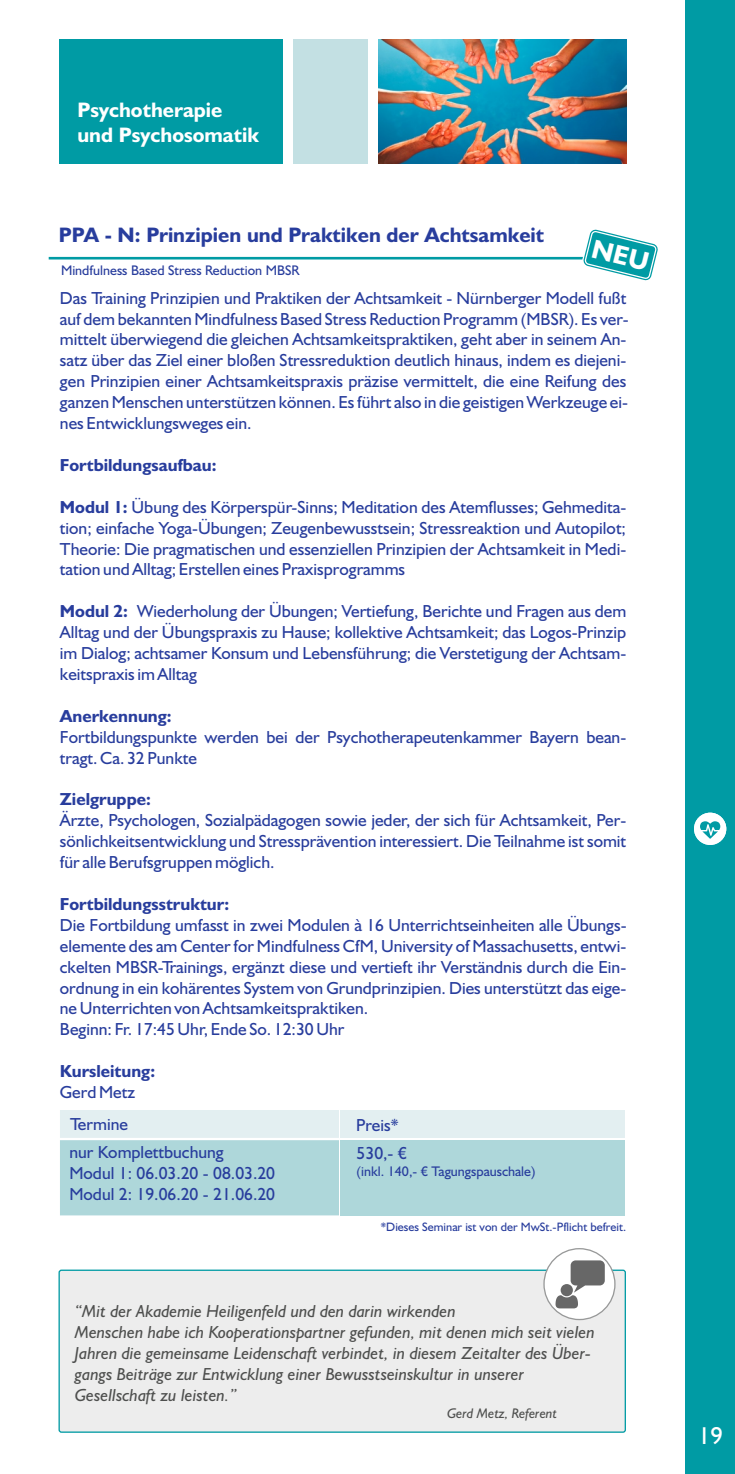
<style>
.page{position:relative;width:735px;height:1474px;background:#fff}
.page>*{position:absolute;margin:0;border:0;box-sizing:border-box;transform-origin:0 0}
.t1{font:24.5px "Humanist 521 BT";color:#fff}
.t2{font:700 21px "Humanist 521 BT";color:#283d9d}
.t3{font:700 21px/25.2px "Humanist 521 BT";color:#fff}
.t4{font:17.5px/20.8px "Humanist 521 BT";color:#283d9d}
.t5{font:italic 17.5px/20.8px "Humanist 521 BT";color:#4e4f4e}
.t6{font:700 17.5px "Humanist 521 BT";color:#283d9d}
.t7{font:14px "Humanist 521 BT";color:#283d9d}
.t8{font:italic 14px "Humanist 521 BT";color:#4e4f4e}
.t9{font:12.25px "Humanist 521 BT";color:#283d9d}
.s1{font-weight:700}
</style>
<div class="page">
<svg style="left:49px;top:256px;width:532px;height:4px;background:#59bdc3"></svg>
<img style="left:378px;top:40px;width:248px;height:124px">
<svg style="left:60px;top:1110px;width:279px;height:105px;background:#bddee0"></svg>
<div style="left:340px;top:1109px;width:285px;height:28px;background:#e3eff1"></div>
<div style="left:340px;top:1140px;width:285px;height:75px;background:#aed7da"></div>
<div style="left:58px;top:1269px;width:567px;height:163px;background:#ededed;border:1px solid #009ba4;border-radius:2px"></div>
<svg style="left:543px;top:1247px;width:72px;height:73px;fill:#fff"></svg>
<svg style="left:555px;top:1260px;width:49px;height:48px;background:#b0b0b0"></svg>
<div style="left:685px;top:0;width:49px;height:1473px;background:#009ba4"></div>
<div style="left:60px;top:40px;width:223px;height:124px;background:#009ba4"></div>
<div style="left:293px;top:40px;width:74px;height:124px;background:#c3e0e3"></div>
<div style="left:693px;top:812px;width:32px;height:33px;background:#fff;border-radius:50%"></div>
<svg style="left:700px;top:821px;width:19px;height:17px"></svg>
<svg style="left:581px;top:229px;width:77px;height:52px"></svg>
<p class="t3" style="left:77px;top:98px;width:183px">Psychotherapie und Psychosomatik</p>
<p class="t2" style="left:59px;top:226px;width:486px">PPA - N: Prinzipien und Praktiken der Achtsamkeit</p>
<p class="t7" style="left:61px;top:264px;width:240px">Mindfulness Based Stress Reduction MBSR</p>
<p class="t4" style="left:60px;top:289px;width:570px">Das Training Prinzipien und Praktiken der Achtsamkeit - Nürnberger Modell fußt auf dem bekannten Mindfulness Based Stress Reduction Programm (MBSR). Es ver&shy;mittelt überwiegend die gleichen Achtsamkeitspraktiken, geht aber in seinem An&shy;satz über das Ziel einer bloßen Stressreduktion deutlich hinaus, indem es diejeni&shy;gen Prinzipien einer Achtsamkeitspraxis präzise vermittelt, die eine Reifung des ganzen Menschen unterstützen können. Es führt also in die geistigen Werkzeuge ei&shy;nes Entwicklungsweges ein.</p>
<p class="t6" style="left:60px;top:457px;width:158px">Fortbildungsaufbau:</p>
<p class="t4" style="left:60px;top:498px;width:567px;text-align:justify"><span class="s1">Modul 1:</span> Übung des Körperspür-Sinns; Meditation des Atemflusses; Gehmedita&shy;tion; einfache Yoga-Übungen; Zeugenbewusstsein; Stressreaktion und Autopilot; Theorie: Die pragmatischen und essenziellen Prinzipien der Achtsamkeit in Medi&shy;tation und Alltag; Erstellen eines Praxisprogramms</p>
<p class="t4" style="left:60px;top:602px;width:567px;text-align:justify"><span class="s1">Modul 2:</span> Wiederholung der Übungen; Vertiefung, Berichte und Fragen aus dem Alltag und der Übungspraxis zu Hause; kollektive Achtsamkeit; das Logos-Prinzip im Dialog; achtsamer Konsum und Lebensführung; die Verstetigung der Achtsam&shy;keitspraxis im Alltag</p>
<p class="t6" style="left:60px;top:708px;width:113px">Anerkennung:</p>
<p class="t4" style="left:60px;top:727px;width:567px">Fortbildungspunkte werden bei der Psychotherapeutenkammer Bayern bean&shy;tragt. Ca. 32 Punkte</p>
<p class="t6" style="left:60px;top:792px;width:92px">Zielgruppe:</p>
<p class="t4" style="left:60px;top:811px;width:567px;text-align:justify">Ärzte, Psychologen, Sozialpädagogen sowie jeder, der sich für Achtsamkeit, Per&shy;sönlichkeitsentwicklung und Stressprävention interessiert. Die Teilnahme ist somit für alle Berufsgruppen möglich.</p>
<p class="t6" style="left:60px;top:896px;width:170px">Fortbildungsstruktur:</p>
<p class="t4" style="left:60px;top:915px;width:568px">Die Fortbildung umfasst in zwei Modulen à 16 Unterrichtseinheiten alle Übungs&shy;elemente des am Center for Mindfulness CfM, University of Massachusetts, entwi&shy;ckelten MBSR-Trainings, ergänzt diese und vertieft ihr Verständnis durch die Ein&shy;ordnung in ein kohärentes System von Grundprinzipien. Dies unterstützt das eige&shy;ne Unterrichten von Achtsamkeitspraktiken.<br>Beginn: Fr. 17:45 Uhr, Ende So. 12:30 Uhr</p>
<p class="t6" style="left:60px;top:1063px;width:97px">Kursleitung:</p>
<p class="t4" style="left:60px;top:1083px;width:77px">Gerd Metz</p>
<p class="t4" style="left:70px;top:1115px;width:59px">Termine</p>
<p class="t4" style="left:356px;top:1115px;width:44px">Preis*</p>
<p class="t4" style="left:69px;top:1143px;width:207px">nur Komplettbuchung<br>Modul 1: 06.03.20 - 08.03.20<br>Modul 2: 19.06.20 - 21.06.20</p>
<p class="t4" style="left:356px;top:1143px;width:38px">530,-</p>
<p class="t7" style="left:356px;top:1165px;width:180px">(inkl. 140,- Tagungspauschale)</p>
<p class="t9" style="left:380px;top:1221px;width:246px">*Dieses Seminar ist von der MwSt.-Pflicht befreit.</p>
<p class="t5" style="left:75px;top:1302px;width:521px">“Mit der Akademie Heiligenfeld und den darin wirkenden<br>Menschen habe ich Kooperationspartner gefunden, mit denen mich seit vielen Jahren die gemeinsame Leidenschaft verbindet, in diesem Zeitalter des Über&shy;gangs Beiträge zur Entwicklung einer Bewusstseinskultur in unserer Gesellschaft zu leisten.”</p>
<p class="t8" style="left:447px;top:1407px;width:112px">Gerd Metz, Referent</p>
<h1 class="t1" style="left:697px;top:1425px;width:26px">19</h1>
</div>
